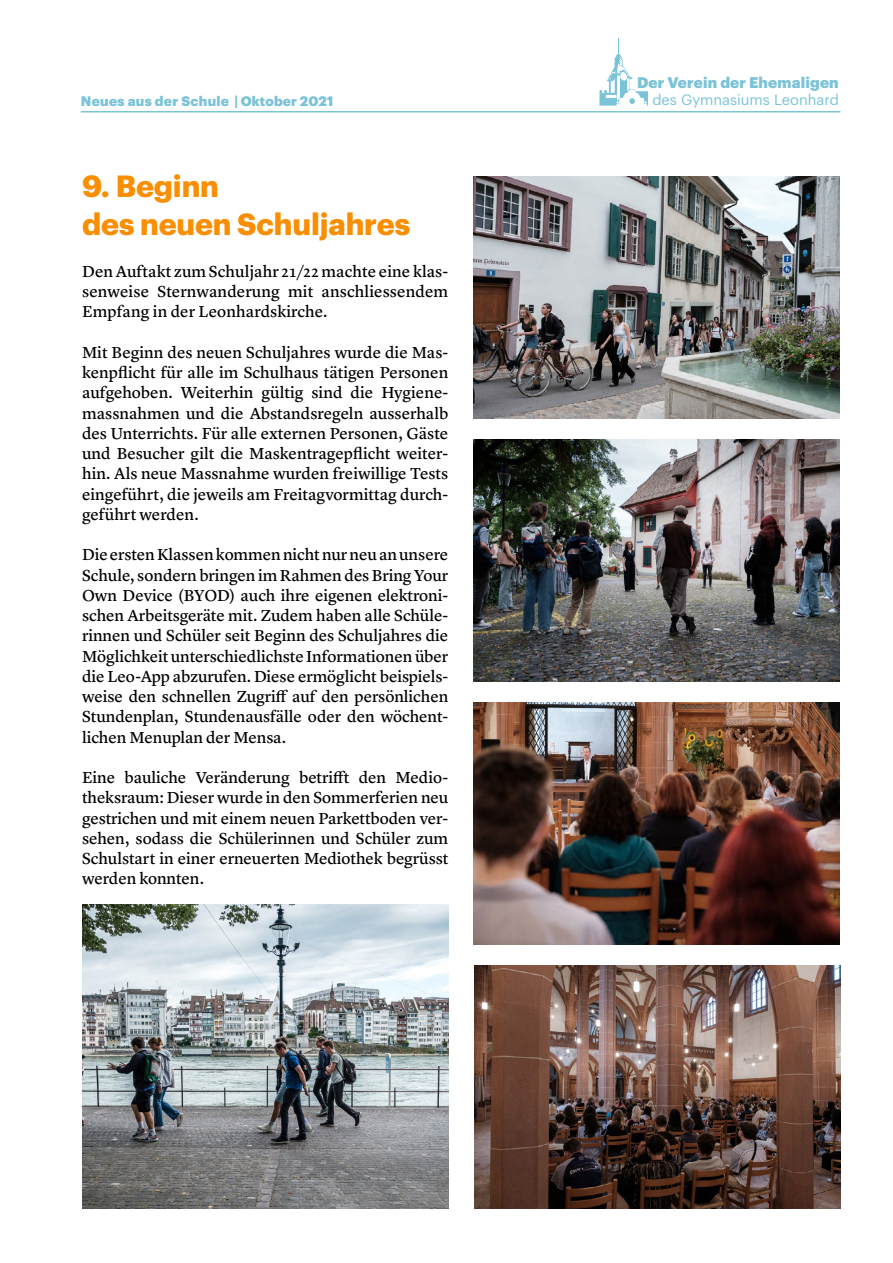
<style>
.page{position:relative;width:893px;height:1263px;background:#fff}
.page>*{position:absolute;margin:0;border:0;box-sizing:border-box;transform-origin:0 0}
.t1{font:700 30px/37.5px "Graphik";letter-spacing:-.005em;color:#f98e00}
.t2{font:16.5px/20.2px "Lyon Text Regular No.2";letter-spacing:-.005em;color:#000;text-align:justify}
.t3{font:900 15px "Graphik";letter-spacing:.01em;color:#7bc3d7}
.t4{font:14.7px "Graphik";color:#7bc3d7}
.t5{font:900 13.5px "Graphik";letter-spacing:.02em;color:#7bc3d7}
</style>
<div class="page">
<svg style="left:599px;top:38px;width:49px;height:68px"></svg>
<hr style="left:81px;top:111px;width:759px;height:2px;background:#7bc3d7">
<img style="left:82px;top:905px;width:367px;height:303px">
<img style="left:474px;top:965px;width:366px;height:243px">
<img style="left:473px;top:703px;width:367px;height:241px">
<img style="left:473px;top:440px;width:367px;height:242px">
<img style="left:473px;top:176px;width:367px;height:242px">
<p class="t3" style="left:637px;top:71px;width:203px">Der Verein der Ehemaligen</p>
<p class="t5" style="left:81px;top:91px;width:254px">Neues aus der Schule | Oktober 2021</p>
<p class="t4" style="left:652px;top:89px;width:188px">des Gymnasiums Leonhard</p>
<h1 class="t1" style="left:82px;top:165px;width:330px">9. Beginn<br>des neuen Schuljahres</h1>
<p class="t2" style="left:82px;top:260px;width:368px">Den Auftakt zum Schuljahr 21/22 machte eine klas&shy;senweise Sternwanderung mit anschliessendem Empfang in der Leonhardskirche.</p>
<p class="t2" style="left:82px;top:341px;width:368px">Mit Beginn des neuen Schuljahres wurde die Mas&shy;kenpflicht für alle im Schulhaus tätigen Personen aufgehoben. Weiterhin gültig sind die Hygiene&shy;massnahmen und die Abstandsregeln ausserhalb des Unterrichts. Für alle externen Personen, Gäste und Besucher gilt die Maskentragepflicht weiter&shy;hin. Als neue Massnahme wurden freiwillige Tests eingeführt, die jeweils am Freitagvormittag durch&shy;geführt werden.</p>
<p class="t2" style="left:82px;top:543px;width:368px">Die ersten Klassen kommen nicht nur neu an unsere Schule, sondern bringen im Rahmen des Bring Your Own Device (BYOD) auch ihre eigenen elektroni&shy;schen Arbeitsgeräte mit. Zudem haben alle Schüle&shy;rinnen und Schüler seit Beginn des Schuljahres die Möglichkeit unterschiedlichste Informationen über die Leo-App abzurufen. Diese ermöglicht beispiels&shy;weise den schnellen Zugriff auf den persönlichen Stundenplan, Stundenausfälle oder den wöchent&shy;lichen Menuplan der Mensa.</p>
<p class="t2" style="left:82px;top:766px;width:368px">Eine bauliche Veränderung betrifft den Medio&shy;theksraum: Dieser wurde in den Sommerferien neu gestrichen und mit einem neuen Parkettboden ver&shy;sehen, sodass die Schülerinnen und Schüler zum Schulstart in einer erneuerten Mediothek begrüsst werden konnten.</p>
</div>
